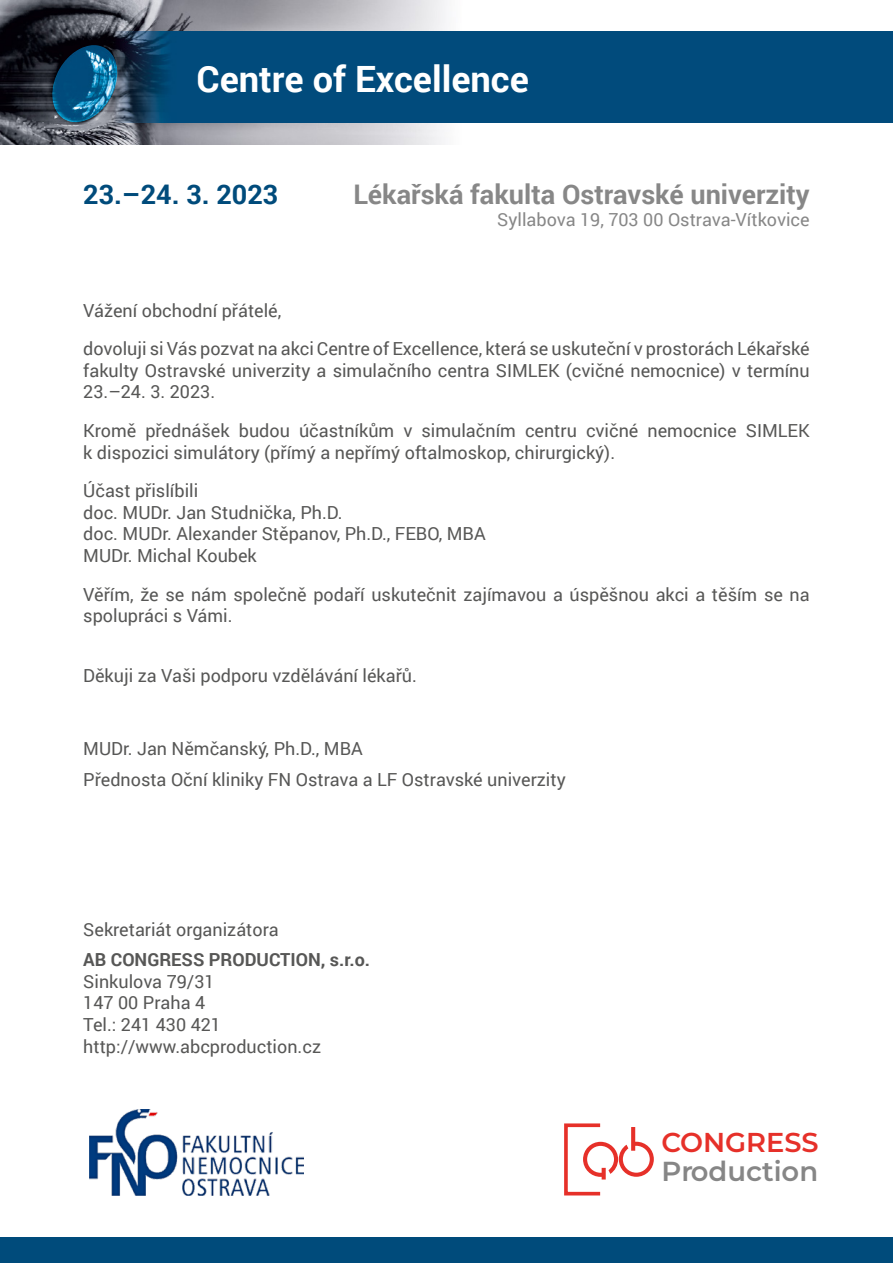
<style>
.page{position:relative;width:893px;height:1263px;background:#fff}
.page>*{position:absolute;margin:0;border:0;box-sizing:border-box;transform-origin:0 0}
.t1{font:700 36.3px "Roboto";color:#fff}
.t2{font:600 27.45px "Montserrat";color:#868686}
.t3{font:600 27.3px "Montserrat";color:#e63029}
.t4{font:700 27px "Roboto";color:#878787}
.t5{font:700 27px "Roboto";color:#004b7b}
.t6{font:18px/21.6px "Roboto";color:#575756}
.t7{font:18px "Roboto";color:#878787}
.t8{font:700 18px "Roboto";color:#575756}
</style>
<div class="page">
<div style="left:0;top:1237px;width:893px;height:26px;background:#004b7b"></div>
<img style="left:0;top:0;width:482px;height:145px">
<div style="left:107px;top:31px;width:786px;height:91px;background:#014b7c"></div>
<img style="left:48px;top:45px;width:73px;height:83px">
<img style="left:89px;top:1109px;width:215px;height:86px">
<div style="left:564px;top:1123px;width:38px;height:72px;border:4px solid #e63029"></div>
<svg style="left:583px;top:1127px;width:71px;height:52px"></svg>
<h1 class="t1" style="left:197px;top:54px;width:334px">Centre of Excellence</h1>
<h3 class="t5" style="left:83px;top:176px;width:197px">23.–24. 3. 2023</h3>
<h3 class="t4" style="left:353px;top:176px;width:458px">Lékařská fakulta Ostravské univerzity</h3>
<p class="t7" style="left:497px;top:207px;width:314px">Syllabova 19, 703 00 Ostrava-Vítkovice</p>
<p class="t6" style="left:83px;top:290px;width:728px;line-height:38.5px">Vážení obchodní přátelé,<br>dovoluji si Vás pozvat na akci Centre of Excellence, která se uskuteční v prostorách Lékařské</p>
<p class="t6" style="left:83px;top:359px;width:728px">fakulty Ostravské univerzity a simulačního centra SIMLEK (cvičné nemocnice) v termínu<br>23.–24. 3. 2023.</p>
<p class="t6" style="left:83px;top:419px;width:728px">Kromě přednášek budou účastníkům v simulačním centru cvičné nemocnice SIMLEK k dispozici simulátory (přímý a nepřímý oftalmoskop, chirurgický).</p>
<p class="t6" style="left:83px;top:479px;width:404px">Účast přislíbili<br>doc. MUDr. Jan Studnička, Ph.D.<br>doc. MUDr. Alexander Stěpanov, Ph.D., FEBO, MBA<br>MUDr. Michal Koubek</p>
<p class="t6" style="left:83px;top:583px;width:728px">Věřím, že se nám společně podaří uskutečnit zajímavou a úspěšnou akci a těším se na spolupráci s Vámi.</p>
<p class="t6" style="left:83px;top:664px;width:335px">Děkuji za Vaši podporu vzdělávání lékařů.</p>
<p class="t6" style="left:83px;top:733px;width:484px;line-height:30.2px">MUDr. Jan Němčanský, Ph.D., MBA<br>Přednosta Oční kliniky FN Ostrava a LF Ostravské univerzity</p>
<p class="t6" style="left:83px;top:918px;width:197px">Sekretariát organizátora</p>
<p class="t8" style="left:83px;top:947px;width:288px">AB CONGRESS PRODUCTION, s.r.o.</p>
<p class="t6" style="left:83px;top:970px;width:239px">Sinkulova 79/31<br>147 00 Praha 4<br>Tel.: 241 430 421 http://www.abcproduction.cz</p>
<h3 class="t3" style="left:661px;top:1123px;width:159px">CONGRESS</h3>
<h2 class="t2" style="left:661px;top:1152px;width:158px">Production</h2>
</div>
